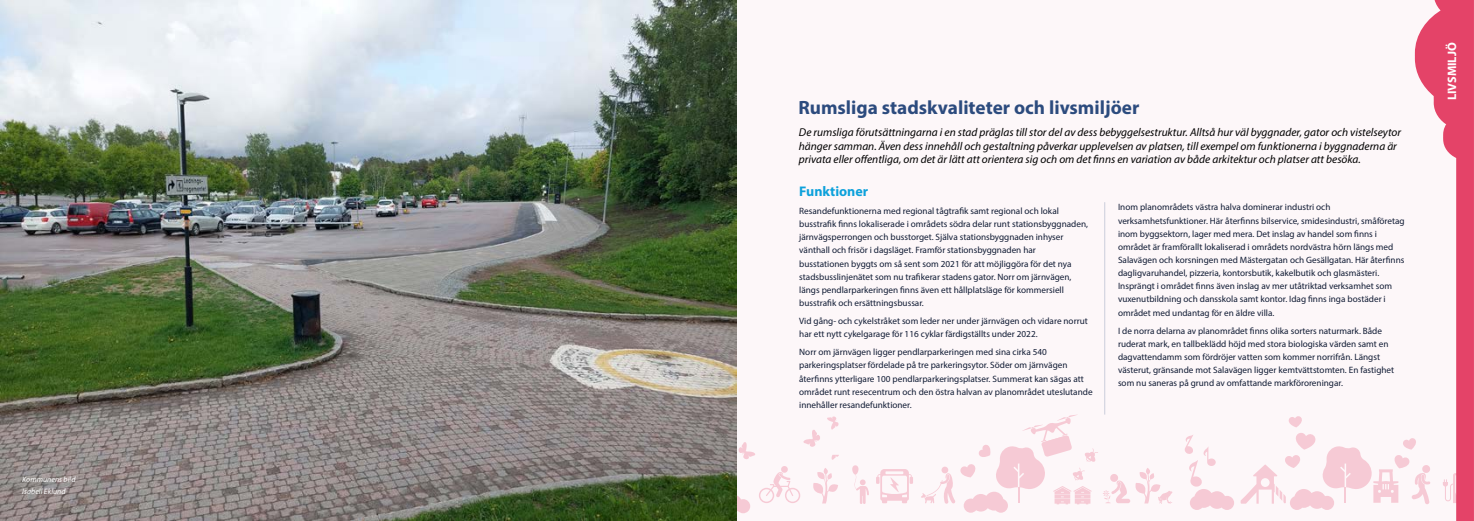
<style>
.page{position:relative;width:1474px;height:521px;background:#fff}
.page>*{position:absolute;margin:0;border:0;box-sizing:border-box;transform-origin:0 0}
.t1{font:700 19.25px "Myriad Pro";color:#2c4b7e}
.t2{font:700 14px "Myriad Pro";color:#0da1db}
.t3{font:700 12.25px "Myriad Pro";color:#fff}
.t4{font:italic 11.38px/13.1px "Myriad Pro";color:#000}
.t5{font:9.19px/13.1px "Myriad Pro";color:#101b34}
.t6{font:italic 7.88px/11.4px "Myriad Pro";color:#fff}
</style>
<div class="page">
<div style="left:0;top:0;width:1473px;height:521px;background:#fdf7f9"></div>
<svg style="left:876px;top:469px;width:37px;height:34px"></svg>
<svg style="left:852px;top:465px;width:17px;height:39px"></svg>
<svg style="left:1184px;top:435px;width:50px;height:75px"></svg>
<svg style="left:1240px;top:416px;width:174px;height:94px"></svg>
<svg style="left:921px;top:414px;width:251px;height:99px"></svg>
<svg style="left:737px;top:416px;width:102px;height:97px"></svg>
<hr style="left:1104px;top:202px;width:1px;height:212px;background:#2c4b7e">
<svg style="left:1414px;top:0;width:59px;height:521px"></svg>
<img style="left:0;top:0;width:737px;height:521px">
<p class="t6" style="left:22px;top:474px;width:55px">Kommunens bild<br>Isabell Eklund</p>
<h1 class="t1" style="left:798px;top:95px;width:342px">Rumsliga stadskvaliteter och livsmiljöer</h1>
<p class="t4" style="left:799px;top:126px;width:603px">De rumsliga förutsättningarna i en stad präglas till stor del av dess bebyggelsestruktur. Alltså hur väl byggnader, gator och vistelseytor hänger samman. Även dess innehåll och gestaltning påverkar upplevelsen av platsen, till exempel om funktionerna i byggnaderna är privata eller offentliga, om det är lätt att orientera sig och om det finns en variation av både arkitektur och platser att besöka.</p>
<h2 class="t2" style="left:799px;top:182px;width:70px">Funktioner</h2>
<p class="t5" style="left:799px;top:204px;width:290px">Resandefunktionerna med regional tågtrafik samt regional och lokal busstrafik finns lokaliserade i områdets södra delar runt stationsbyggnaden, järnvägsperrongen och busstorget. Själva stationsbyggnaden inhyser vänthall och frisör i dagsläget. Framför stationsbyggnaden har busstationen byggts om så sent som 2021 för att möjliggöra för det nya stadsbusslinjenätet som nu trafikerar stadens gator. Norr om järnvägen, längs pendlarparkeringen finns även ett hållplatsläge för kommersiell busstrafik och ersättningsbussar.</p>
<p class="t5" style="left:799px;top:314px;width:290px">Vid gång- och cykelstråket som leder ner under järnvägen och vidare norrut har ett nytt cykelgarage för 116 cyklar färdigställts under 2022.</p>
<p class="t5" style="left:799px;top:345px;width:295px">Norr om järnvägen ligger pendlarparkeringen med sina cirka 540 parkeringsplatser fördelade på tre parkeringsytor. Söder om järnvägen återfinns ytterligare 100 pendlarparkeringsplatser. Summerat kan sägas att området runt resecentrum och den östra halvan av planområdet uteslutande innehåller resandefunktioner.</p>
<p class="t5" style="left:1117px;top:201px;width:288px">Inom planområdets västra halva dominerar industri och verksamhetsfunktioner. Här återfinns bilservice, smidesindustri, småföretag inom byggsektorn, lager med mera. Det inslag av handel som finns i området är framförallt lokaliserad i områdets nordvästra hörn längs med Salavägen och korsningen med Mästergatan och Gesällgatan. Här återfinns dagligvaruhandel, pizzeria, kontorsbutik, kakelbutik och glasmästeri.<br>Insprängt i området finns även inslag av mer utåtriktad verksamhet som vuxenutbildning och dansskola samt kontor. Idag finns inga bostäder i området med undantag för en äldre villa.</p>
<p class="t5" style="left:1117px;top:324px;width:278px">I de norra delarna av planområdet finns olika sorters naturmark. Både ruderat mark, en tallbeklädd höjd med stora biologiska värden samt en dagvattendamm som fördröjer vatten som kommer norrifrån. Längst västerut, gränsande mot Salavägen ligger kemtvättstomten. En fastighet som nu saneras på grund av omfattande markföroreningar.</p>
<h3 class="t3" style="left:1443px;top:100px;width:60px;rotate:-90deg">LIVSMILJÖ</h3>
</div>
